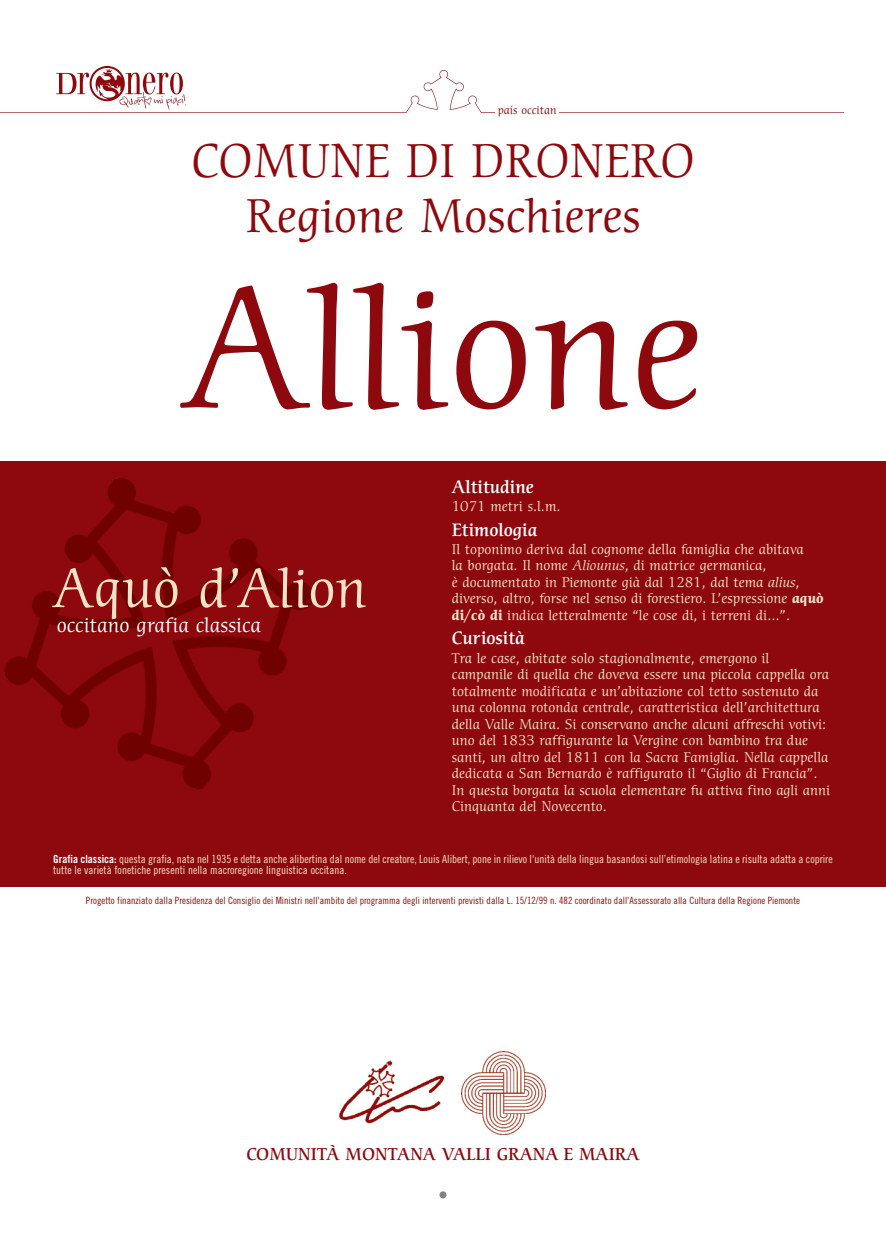
<style>
.page{position:relative;width:886px;height:1241px;background:#fff}
.page>*{position:absolute;margin:0;border:0;box-sizing:border-box;transform-origin:0 0}
.t1{font:167.5px "Cerigo";color:#8e090d}
.t2{font:53.75px "Cerigo";color:#f5e3c8}
.t3{font:46.25px/55.5px "Cerigo";color:#8e090d;text-align:center}
.t4{font:20px "Cerigo";color:#fff}
.t5{font:500 17.5px "Cerigo";color:#fff}
.t6{font:500 16.75px "Cerigo";color:#8e090d}
.t7{font:13.75px/16.5px "Cerigo";color:#f5e3c8}
.t8{font:11.25px/11.2px "Trade Gothic Cond Eighteen";color:#f5e3c8}
.t9{font:11.25px "Cerigo";color:#8e090d}
.t10{font:10px "Trade Gothic Cond Eighteen";color:#8e090d}
.s1{font-style:italic}
.s2{font-weight:700}
.s3{font-family:"Trade Gothic Bold Cond Twenty";color:#fff}
</style>
<div class="page">
<div style="left:0;top:461px;width:886px;height:425px;background:#8e090d"></div>
<img style="left:0;top:70px;width:843px;height:43px">
<div style="left:495px;top:105px;width:64px;height:14px;background:#fff"></div>
<img style="left:4px;top:477px;width:311px;height:313px">
<div style="left:439px;top:1191px;width:7px;height:7px;background:#808285;border-radius:50%"></div>
<img style="left:462px;top:1051px;width:83px;height:83px">
<img style="left:339px;top:1060px;width:106px;height:64px">
<svg style="left:56px;top:66px;width:130px;height:43px"></svg>
<p class="t9" style="left:498px;top:105px;width:60px">país occitan</p>
<h3 class="t3" style="left:191px;top:137px;width:505px">COMUNE DI DRONERO<br>Regione Moschieres</h3>
<h1 class="t1" style="left:183px;top:284px;width:521px">Allione</h1>
<h2 class="t2" style="left:53px;top:567px;width:315px">Aquò d’Alion</h2>
<h3 class="t4" style="left:57px;top:617px;width:206px">occitano grafia classica</h3>
<p class="t5" style="left:452px;top:479px;width:83px">Altitudine</p>
<p class="t7" style="left:452px;top:499px;width:110px">1071 metri s.l.m.</p>
<p class="t5" style="left:452px;top:522px;width:87px">Etimologia</p>
<p class="t7" style="left:452px;top:542px;width:373px">Il toponimo deriva dal cognome della famiglia che abitava<br>la borgata. Il nome <span class="s1">Aliounus</span>, di matrice germanica,<br>è documentato in Piemonte già dal 1281, dal tema <span class="s1">alius</span>, diverso, altro, forse nel senso di forestiero. L’espressione <span class="s2">aquò di/cò di</span> indica letteralmente “le cose di, i terreni di…”.</p>
<p class="t5" style="left:452px;top:631px;width:75px">Curiosità</p>
<p class="t7" style="left:452px;top:651px;width:380px">Tra le case, abitate solo stagionalmente, emergono il campanile di quella che doveva essere una piccola cappella ora totalmente modificata e un’abitazione col tetto sostenuto da una colonna rotonda centrale, caratteristica dell’architettura della Valle Maira. Si conservano anche alcuni affreschi votivi: uno del 1833 raffigurante la Vergine con bambino tra due santi, un altro del 1811 con la Sacra Famiglia. Nella cappella dedicata a San Bernardo è raffigurato il “Giglio di Francia”.<br>In questa borgata la scuola elementare fu attiva fino agli anni Cinquanta del Novecento.</p>
<p class="t8" style="left:53px;top:854px;width:781px"><span class="s3">Grafia classica:</span> questa grafia, nata nel 1935 e detta anche alibertina dal nome del creatore, Louis Alibert, pone in rilievo l'unità della lingua basandosi sull’etimologia latina e risulta adatta a coprire tutte le varietà fonetiche presenti nella macroregione linguistica occitana.</p>
<p class="t10" style="left:86px;top:896px;width:715px">Progetto finanziato dalla Presidenza del Consiglio dei Ministri nell'ambito del programma degli interventi previsti dalla L. 15/12/99 n. 482 coordinato dall'Assessorato alla Cultura della Regione Piemonte</p>
<p class="t6" style="left:246px;top:1147px;width:395px">COMUNITÀ MONTANA VALLI GRANA E MAIRA</p>
</div>
